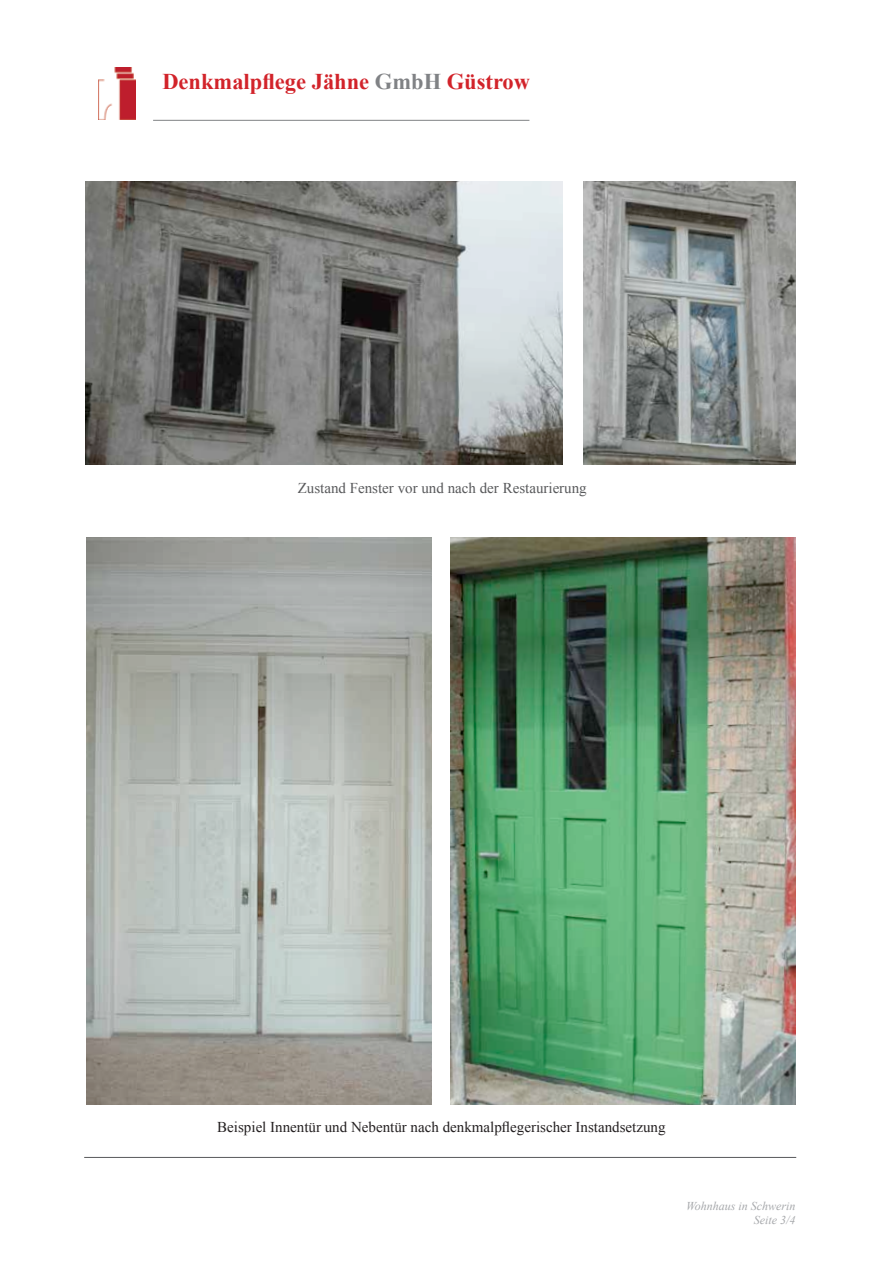
<style>
.page{position:relative;width:893px;height:1263px;background:#fff}
.page>*{position:absolute;margin:0;border:0;box-sizing:border-box;transform-origin:0 0}
.t1{font:700 22.5px "Times New Roman";color:#d2232a}
.t2{font:15px "Times New Roman";color:#231f20}
.t3{font:15px "Times New Roman";color:#58595b}
.t4{font:italic 12px/14.4px "Times New Roman";color:#a7a9ac;text-align:right}
.s1{color:#808285}
</style>
<div class="page">
<img style="left:98px;top:68px;width:38px;height:52px">
<hr style="left:153px;top:120px;width:376px;height:1px;background:#808285">
<hr style="left:84px;top:1157px;width:712px;height:1px;background:#58595b">
<img style="left:584px;top:182px;width:212px;height:283px">
<img style="left:85px;top:182px;width:477px;height:283px">
<img style="left:451px;top:537px;width:344px;height:567px">
<img style="left:87px;top:537px;width:344px;height:567px">
<h1 class="t1" style="left:162px;top:65px;width:369px">Denkmalpflege Jähne <span class="s1">GmbH</span> Güstrow</h1>
<p class="t3" style="left:298px;top:477px;width:291px">Zustand Fenster vor und nach der Restaurierung</p>
<p class="t2" style="left:217px;top:1117px;width:450px">Beispiel Innentür und Nebentür nach denkmalpflegerischer Instandsetzung</p>
<p class="t4" style="left:686px;top:1198px;width:111px">Wohnhaus in Schwerin<br>Seite 3/4</p>
</div>
